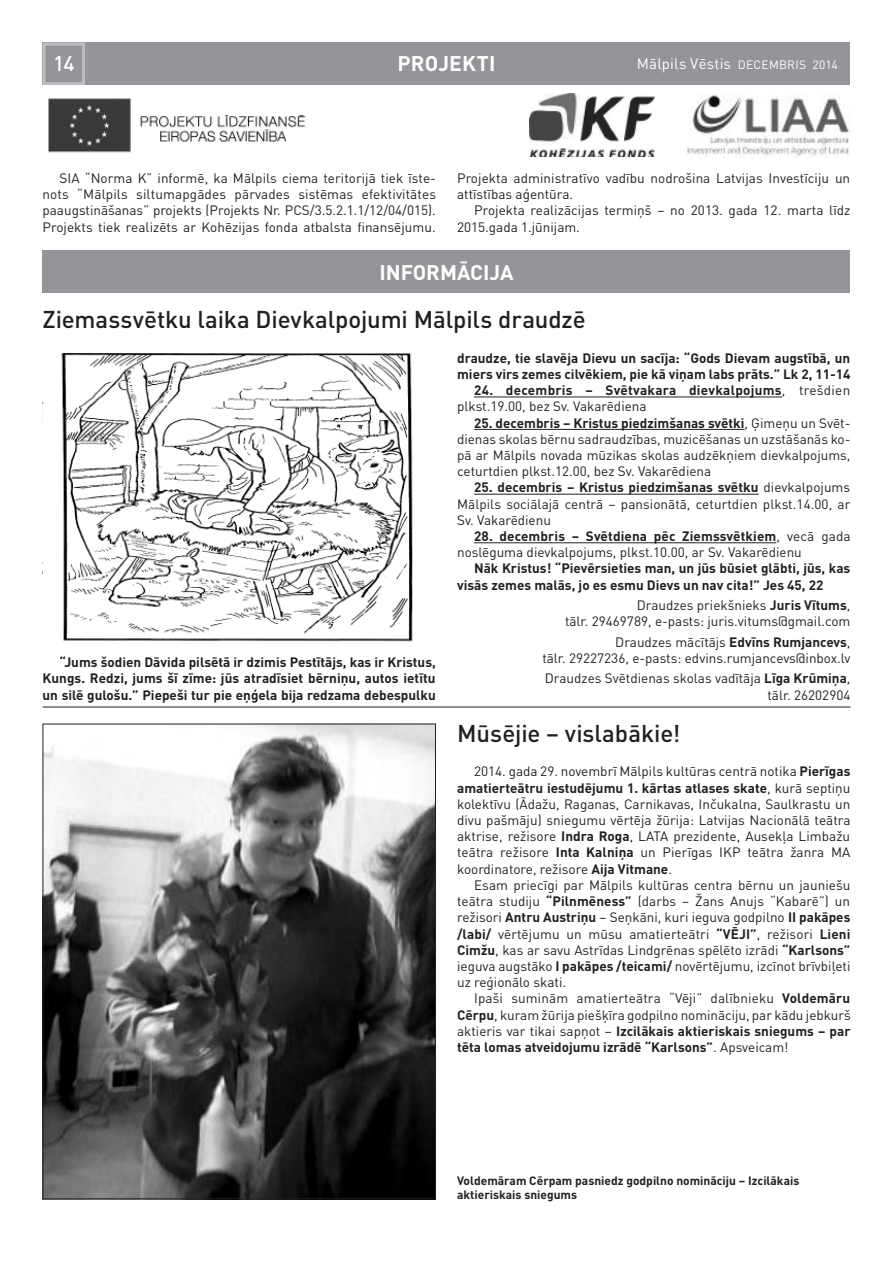
<style>
.page{position:relative;width:893px;height:1263px;background:#fff}
.page>*{position:absolute;margin:0;border:0;box-sizing:border-box;transform-origin:0 0}
.t1{font:500 24px "DIN Pro";color:#231f20}
.t2{font:700 21px "DIN Pro";color:#fff}
.t3{font:500 21px "DIN Pro";color:#fff}
.t4{font:15px "DIN Pro";letter-spacing:.01em;color:#fff}
.t5{font:13.5px/16.2px "DIN Pro";color:#231f20;text-align:justify}
.t6{font:700 13.5px/16.2px "DIN Pro";color:#231f20}
.t7{font:700 12px/14.4px "DIN Pro";color:#231f20}
.t8{font:12px "DIN Pro";color:#fff}
.s1{font-size:12px}
.s2{font-weight:700}
</style>
<div class="page">
<div style="left:43px;top:43px;width:807px;height:42px;background:#939598"></div>
<div style="left:43px;top:43px;width:42px;height:42px;border:3px solid #bcbdc0"></div>
<hr style="left:474px;top:397px;width:308px;height:1px;background:#231f20">
<hr style="left:474px;top:429px;width:271px;height:1px;background:#231f20">
<hr style="left:474px;top:494px;width:285px;height:1px;background:#231f20">
<hr style="left:474px;top:542px;width:302px;height:1px;background:#231f20">
<img style="left:43px;top:353px;width:370px;height:289px">
<img style="left:48px;top:98px;width:258px;height:55px">
<img style="left:687px;top:95px;width:163px;height:61px">
<img style="left:529px;top:94px;width:126px;height:62px">
<div style="left:43px;top:250px;width:807px;height:43px;background:#939598"></div>
<img style="left:45px;top:726px;width:389px;height:471px">
<hr style="left:43px;top:707px;width:807px;height:1px;background:#231f20">
<h2 class="t2" style="left:397px;top:49px;width:26px">Projekti</h2>
<h2 class="t3" style="left:53px;top:49px;width:23px">14</h2>
<p class="t4" style="left:637px;top:53px;width:133px">Mālpils Vēstis <span class="s1">decembris</span></p>
<p class="t8" style="left:812px;top:57px;width:27px">2014</p>
<p class="t5" style="left:43px;top:169px;width:395px;text-indent:17px">SIA “Norma K” informē, ka Mālpils ciema teritorijā tiek īste&shy;nots “Mālpils siltumapgādes pārvades sistēmas efektivitātes paaugstināšanas” projekts (Projekts Nr. PCS/3.5.2.1.1/12/04/015).<br>Projekts tiek realizēts ar Kohēzijas fonda atbalsta finansējumu.</p>
<p class="t5" style="left:457px;top:169px;width:395px">Projekta administratīvo vadību nodrošina Latvijas Investīciju un attīstības aģentūra.</p>
<p class="t5" style="left:457px;top:202px;width:395px;text-indent:17px">Projekta realizācijas termiņš – no 2013. gada 12. marta līdz<br>2015.gada 1.jūnijam.</p>
<h2 class="t2" style="left:379px;top:258px;width:136px">INFORMĀCIJA</h2>
<h1 class="t1" style="left:43px;top:303px;width:545px">Ziemassvētku laika Dievkalpojumi Mālpils draudzē</h1>
<p class="t6" style="left:43px;top:654px;width:395px;text-align:justify;text-indent:17px">“Jums šodien Dāvida pilsētā ir dzimis Pestītājs, kas ir Kristus, Kungs. Redzi, jums šī zīme: jūs atradīsiet bērniņu, autos ietītu un silē gulošu.” Piepeši tur pie eņģela bija redzama debespulku</p>
<p class="t6" style="left:457px;top:349px;width:395px">draudze, tie slavēja Dievu un sacīja: “Gods Dievam augstībā, un miers virs zemes cilvēkiem, pie kā viņam labs prāts.” Lk 2, 11-14</p>
<p class="t5" style="left:457px;top:382px;width:395px;text-indent:17px"><span class="s2">24. decembris – Svētvakara dievkalpojums</span>, trešdien plkst.19.00, bez Sv. Vakarēdiena</p>
<p class="t5" style="left:457px;top:414px;width:395px;text-indent:17px"><span class="s2">25. decembris – Kristus piedzimšanas svētki</span>, Ģimeņu un Svēt&shy;dienas skolas bērnu sadraudzības, muzicēšanas un uzstāšanās ko&shy;pā ar Mālpils novada mūzikas skolas audzēkņiem dievkalpojums, ceturtdien plkst.12.00, bez Sv. Vakarēdiena</p>
<p class="t5" style="left:457px;top:479px;width:395px;text-indent:17px"><span class="s2">25. decembris – Kristus piedzimšanas svētku</span> dievkalpojums Mālpils sociālajā centrā – pansionātā, ceturtdien plkst.14.00, ar Sv. Vakarēdienu</p>
<p class="t5" style="left:457px;top:527px;width:395px;text-indent:17px"><span class="s2">28. decembris – Svētdiena pēc Ziemssvētkiem</span>, vecā gada noslēguma dievkalpojums, plkst.10.00, ar Sv. Vakarēdienu</p>
<p class="t6" style="left:457px;top:560px;width:395px;text-indent:17px">Nāk Kristus! “Pievērsieties man, un jūs būsiet glābti, jūs, kas visās zemes malās, jo es esmu Dievs un nav cita!” Jes 45, 22</p>
<p class="t5" style="left:565px;top:596px;width:287px;text-align:right">Draudzes priekšnieks <span class="s2">Juris Vītums</span>,<br>tālr. 29469789, e-pasts: juris.vitums@gmail.com</p>
<p class="t5" style="left:542px;top:633px;width:309px;text-align:right">Draudzes mācītājs <span class="s2">Edvīns Rumjancevs</span>,<br>tālr. 29227236, e-pasts: edvins.rumjancevs@inbox.lv</p>
<p class="t5" style="left:545px;top:670px;width:307px;text-align:right">Draudzes Svētdienas skolas vadītāja <span class="s2">Līga Krūmiņa</span>, tālr. 26202904</p>
<h1 class="t1" style="left:457px;top:717px;width:225px">M ūsējie – vislabākie!</h1>
<p class="t5" style="left:457px;top:763px;width:395px;text-indent:17px">2014. gada 29. novembrī Mālpils kultūras centrā notika <span class="s2">Pierīgas amatierteātru iestudējumu 1. kārtas atlases skate</span>, kurā septiņu kolektīvu (Ādažu, Raganas, Carnikavas, Inčukalna, Saulkrastu un divu pašmāju) sniegumu vērtēja žūrija: Latvijas Nacionālā teātra aktrise, režisore <span class="s2">Indra Roga</span>, LATA prezidente, Ausekļa Limbažu teātra režisore <span class="s2">Inta Kalniņa</span> un Pierīgas IKP teātra žanra MA koordinatore, režisore <span class="s2">Aija Vitmane</span>.</p>
<p class="t5" style="left:457px;top:876px;width:395px;text-indent:17px">Esam priecīgi par Mālpils kultūras centra bērnu un jauniešu teātra studiju <span class="s2">“Pilnmēness”</span> (darbs – Žans Anujs “Kabarē”) un režisori <span class="s2">Antru Austriņu</span> – Seņkāni, kuri ieguva godpilno <span class="s2">II pakāpes /labi/</span> vērtējumu un mūsu amatierteātri <span class="s2">“VĒJI”</span>, režisori <span class="s2">Lieni Cimžu</span>, kas ar savu Astrīdas Lindgrēnas spēlēto izrādi <span class="s2">“Karlsons” </span>ieguva augstāko <span class="s2">I pakāpes /teicami/</span> novērtējumu, izcīnot brīvbiļeti uz reģionālo skati.</p>
<p class="t5" style="left:457px;top:990px;width:395px;text-indent:17px">Ipaši suminām amatierteātra “Vēji” dalībnieku <span class="s2">Voldemāru Cērpu</span>, kuram žūrija piešķīra godpilno nomināciju, par kādu jebkurš aktieris var tikai sapņot – <span class="s2">Izcilākais aktieriskais sniegums – par tēta lomas atveidojumu izrādē “Karlsons”</span>. Apsveicam!</p>
<p class="t7" style="left:457px;top:1173px;width:344px">Voldemāram Cērpam pasniedz godpilno nomināciju – Izcilākais aktieriskais sniegums</p>
</div>
